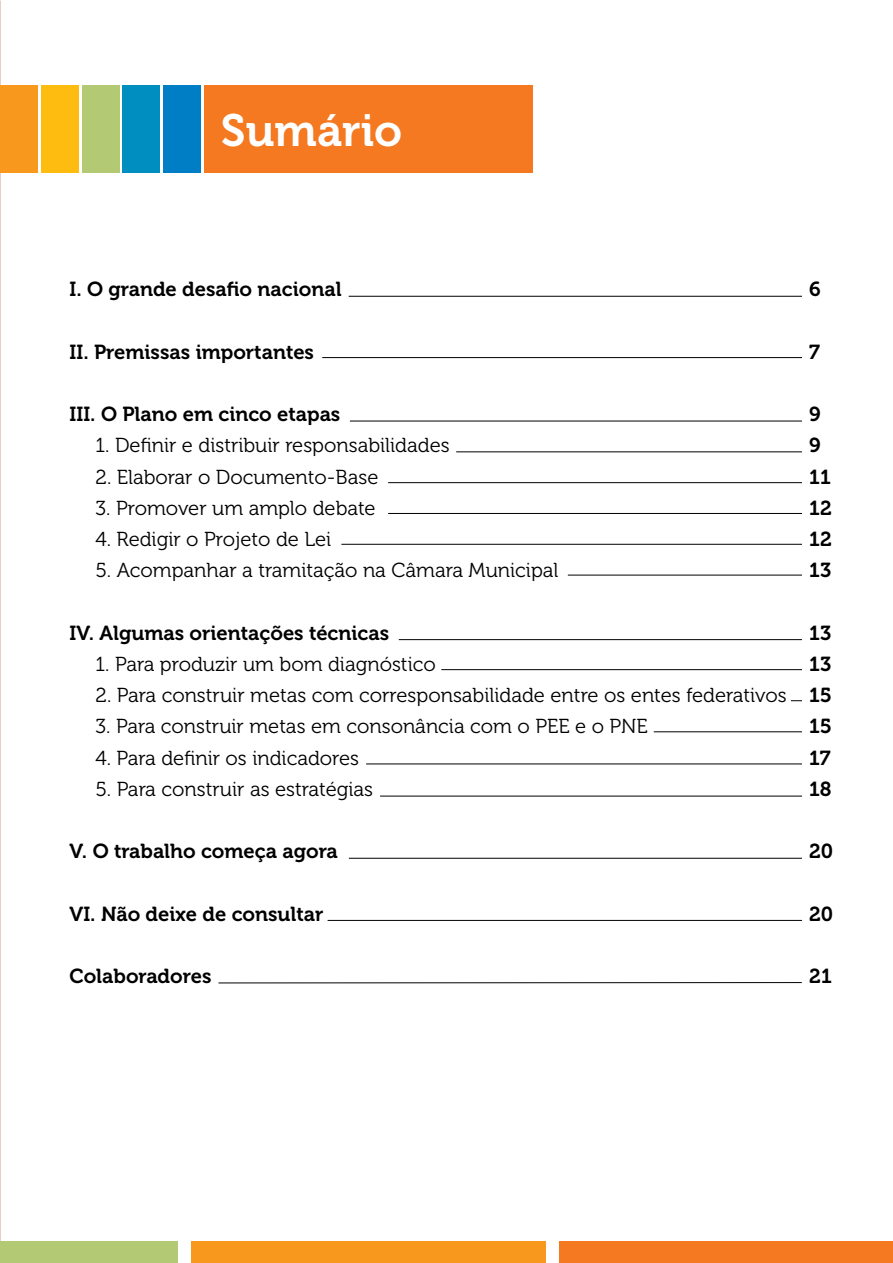
<style>
.page{position:relative;width:893px;height:1263px;background:#fff}
.page>*{position:absolute;margin:0;border:0;box-sizing:border-box;transform-origin:0 0}
.t1{font:45px "Museo 700";color:#fff}
.t2{font:20.25px "Museo 300";color:#000}
.t3{font:20.25px/31.2px "Museo 700";color:#000}
</style>
<div class="page">
<div style="left:41px;top:85px;width:38px;height:87px;background:#febc11"></div>
<div style="left:123px;top:85px;width:37px;height:87px;background:#008ec1"></div>
<div style="left:163px;top:85px;width:38px;height:87px;background:#007ec5"></div>
<div style="left:82px;top:85px;width:37px;height:87px;background:#b3c974"></div>
<div style="left:204px;top:85px;width:329px;height:87px;background:#f47920"></div>
<div style="left:191px;top:1242px;width:355px;height:21px;background:#f8991d"></div>
<div style="left:0;top:1242px;width:177px;height:21px;background:#b3c974"></div>
<div style="left:560px;top:1242px;width:333px;height:21px;background:#f47920"></div>
<div style="left:0;top:85px;width:38px;height:87px;background:#f8991d"></div>
<hr style="left:349px;top:296px;width:453px;height:1px;background:#000">
<hr style="left:322px;top:357px;width:480px;height:1px;background:#000">
<hr style="left:350px;top:421px;width:452px;height:1px;background:#000">
<hr style="left:341px;top:544px;width:461px;height:1px;background:#000">
<hr style="left:366px;top:763px;width:436px;height:1px;background:#000">
<hr style="left:380px;top:796px;width:422px;height:1px;background:#000">
<hr style="left:349px;top:858px;width:453px;height:1px;background:#000">
<hr style="left:328px;top:920px;width:474px;height:1px;background:#000">
<hr style="left:218px;top:982px;width:584px;height:1px;background:#000">
<hr style="left:388px;top:482px;width:414px;height:1px;background:#000">
<hr style="left:388px;top:513px;width:414px;height:1px;background:#000">
<hr style="left:441px;top:669px;width:361px;height:1px;background:#000">
<hr style="left:654px;top:731px;width:148px;height:1px;background:#000">
<hr style="left:399px;top:639px;width:403px;height:1px;background:#000">
<hr style="left:568px;top:575px;width:234px;height:1px;background:#000">
<hr style="left:456px;top:451px;width:346px;height:1px;background:#000">
<h1 class="t1" style="left:221px;top:105px;width:183px">Sumário</h1>
<p class="t3" style="left:70px;top:274px;width:274px">I. O grande desafio nacional</p>
<p class="t3" style="left:809px;top:274px;width:13px">6</p>
<p class="t3" style="left:70px;top:336px;width:246px">II. Premissas importantes</p>
<p class="t3" style="left:809px;top:336px;width:12px">7</p>
<p class="t3" style="left:70px;top:399px;width:272px">III. O Plano em cinco etapas</p>
<p class="t2" style="left:96px;top:434px;width:356px">1. Definir e distribuir responsabilidades</p>
<p class="t2" style="left:96px;top:466px;width:284px">2. Elaborar o Documento-Base</p>
<p class="t2" style="left:96px;top:497px;width:282px">3. Promover um amplo debate</p>
<p class="t2" style="left:96px;top:528px;width:237px">4. Redigir o Projeto de Lei</p>
<p class="t2" style="left:96px;top:559px;width:464px">5. Acompanhar a tramitação na Câmara Municipal</p>
<p class="t3" style="left:809px;top:399px;width:24px">9<br>9<br>11<br>12<br>12<br>13</p>
<p class="t3" style="left:70px;top:617px;width:321px">IV. Algumas orientações técnicas</p>
<p class="t2" style="left:96px;top:653px;width:342px">1. Para produzir um bom diagnóstico</p>
<p class="t2" style="left:96px;top:684px;width:693px">2. Para construir metas com corresponsabilidade entre os entes federativos</p>
<p class="t2" style="left:96px;top:716px;width:554px">3. Para construir metas em consonância com o PEE e o PNE</p>
<p class="t2" style="left:96px;top:747px;width:265px">4. Para definir os indicadores</p>
<p class="t2" style="left:96px;top:778px;width:279px">5. Para construir as estratégias</p>
<p class="t3" style="left:809px;top:617px;width:24px;text-align:justify">13<br>13<br>15<br>15<br>17<br>18</p>
<p class="t3" style="left:70px;top:836px;width:270px">V. O trabalho começa agora</p>
<p class="t3" style="left:809px;top:836px;width:26px">20</p>
<p class="t3" style="left:70px;top:898px;width:255px">VI. Não deixe de consultar</p>
<p class="t3" style="left:809px;top:898px;width:26px">20</p>
<p class="t3" style="left:70px;top:961px;width:143px">Colaboradores</p>
<p class="t3" style="left:809px;top:961px;width:24px">21</p>
</div>
